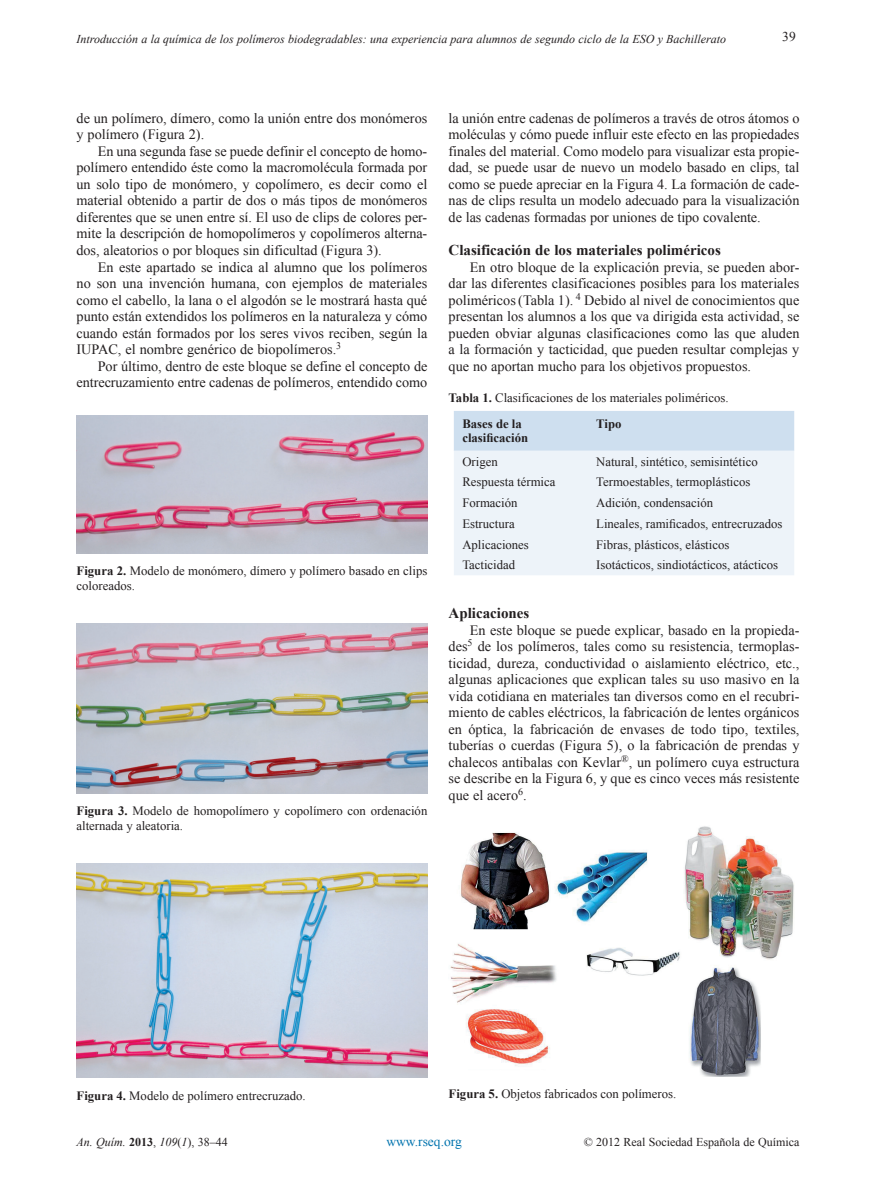
<style>
.page{position:relative;width:893px;height:1191px;background:#fff}
.page>*{position:absolute;margin:0;border:0;box-sizing:border-box;transform-origin:0 0}
.t1{font:700 15px "Times New Roman";color:#231f20}
.t2{font:14.25px/16.5px "Times New Roman";color:#231f20;text-align:justify}
.t3{font:13.5px "Times New Roman";color:#0073ae}
.t4{font:13.5px "Times New Roman";color:#231f20}
.t5{font:12.75px/15.3px "Times New Roman";color:#231f20}
.t6{font:700 12.75px "Times New Roman";color:#231f20}
.t7{font:italic 12px "Times New Roman";color:#231f20}
.t8{font:12px "Times New Roman";color:#231f20}
.s1{font-weight:700}
.s2{font-weight:700;font-style:normal}
.s3{font-style:normal}
</style>
<div class="page">
<svg style="left:454px;top:411px;width:340px;height:164px;background:#e5eef6"></svg>
<img style="left:450px;top:826px;width:344px;height:250px">
<img style="left:77px;top:415px;width:350px;height:138px">
<img style="left:77px;top:623px;width:350px;height:170px">
<img style="left:77px;top:863px;width:350px;height:215px">
<p class="t7" style="left:77px;top:34px;width:651px">Introducción a la química de los polímeros biodegradables: una experiencia para alumnos de segundo ciclo de la ESO y Bachillerato</p>
<p class="t4" style="left:782px;top:32px;width:15px">39</p>
<p class="t2" style="left:77px;top:111px;width:352px">de un polímero, dímero, como la unión entre dos monómeros y polímero (Figura 2).</p>
<p class="t2" style="left:77px;top:144px;width:352px;text-indent:21px">En una segunda fase se puede definir el concepto de homo&shy;polímero entendido éste como la macromolécula formada por un solo tipo de monómero, y copolímero, es decir como el material obtenido a partir de dos o más tipos de monómeros diferentes que se unen entre sí. El uso de clips de colores per&shy;mite la descripción de homopolímeros y copolímeros alterna&shy;dos, aleatorios o por bloques sin dificultad (Figura 3).</p>
<p class="t2" style="left:77px;top:260px;width:352px;text-indent:21px">En este apartado se indica al alumno que los polímeros no son una invención humana, con ejemplos de materiales como el cabello, la lana o el algodón se le mostrará hasta qué punto están extendidos los polímeros en la naturaleza y cómo cuando están formados por los seres vivos reciben, según la IUPAC, el nombre genérico de biopolímeros.<sup>3</sup></p>
<p class="t2" style="left:77px;top:359px;width:352px;text-align:right">Por último, dentro de este bloque se define el concepto de entrecruzamiento entre cadenas de polímeros, entendido como</p>
<p class="t5" style="left:77px;top:564px;width:352px"><span class="s1">Figura 2.</span> Modelo de monómero, dímero y polímero basado en clips coloreados.</p>
<p class="t5" style="left:77px;top:804px;width:352px"><span class="s1">Figura 3.</span> Modelo de homopolímero y copolímero con ordenación alternada y aleatoria.</p>
<p class="t2" style="left:449px;top:111px;width:352px">la unión entre cadenas de polímeros a través de otros átomos o moléculas y cómo puede influir este efecto en las propiedades finales del material. Como modelo para visualizar esta propie&shy;dad, se puede usar de nuevo un modelo basado en clips, tal como se puede apreciar en la Figura 4. La formación de cade&shy;nas de clips resulta un modelo adecuado para la visualización de las cadenas formadas por uniones de tipo covalente.</p>
<p class="t1" style="left:449px;top:245px;width:274px">Clasificación de los materiales poliméricos</p>
<p class="t2" style="left:449px;top:260px;width:352px;text-indent:21px">En otro bloque de la explicación previa, se pueden abor&shy;dar las diferentes clasificaciones posibles para los materiales poliméricos (Tabla 1). <sup>4</sup> Debido al nivel de conocimientos que presentan los alumnos a los que va dirigida esta actividad, se pueden obviar algunas clasificaciones como las que aluden a la formación y tacticidad, que pueden resultar complejas y que no aportan mucho para los objetivos propuestos.</p>
<p class="t5" style="left:462px;top:386px;width:268px;line-height:25.7px;text-indent:-14px"><span class="s1">Tabla 1.</span> Clasificaciones de los materiales poliméricos.<br><span class="s1">Bases de la</span></p>
<p class="t6" style="left:462px;top:429px;width:67px">clasificación</p>
<p class="t6" style="left:596px;top:419px;width:27px">Tipo</p>
<p class="t5" style="left:462px;top:455px;width:37px">Origen</p>
<p class="t5" style="left:596px;top:455px;width:163px">Natural, sintético, semisintético</p>
<p class="t5" style="left:462px;top:475px;width:95px">Respuesta térmica</p>
<p class="t5" style="left:596px;top:475px;width:156px">Termoestables, termoplásticos</p>
<p class="t5" style="left:462px;top:496px;width:57px">Formación</p>
<p class="t5" style="left:596px;top:496px;width:118px">Adición, condensación</p>
<p class="t5" style="left:462px;top:517px;width:54px">Estructura</p>
<p class="t5" style="left:596px;top:516px;width:188px">Lineales, ramificados, entrecruzados</p>
<p class="t5" style="left:462px;top:538px;width:68px">Aplicaciones</p>
<p class="t5" style="left:596px;top:538px;width:135px">Fibras, plásticos, elásticos</p>
<p class="t5" style="left:462px;top:558px;width:54px">Tacticidad</p>
<p class="t5" style="left:596px;top:558px;width:184px">Isotácticos, sindiotácticos, atácticos</p>
<p class="t1" style="left:449px;top:608px;width:82px">Aplicaciones</p>
<p class="t2" style="left:449px;top:623px;width:352px;text-indent:21px">En este bloque se puede explicar, basado en la propieda&shy;des<sup>5</sup> de los polímeros, tales como su resistencia, termoplas&shy;ticidad, dureza, conductividad o aislamiento eléctrico, etc., algunas aplicaciones que explican tales su uso masivo en la vida cotidiana en materiales tan diversos como en el recubri&shy;miento de cables eléctricos, la fabricación de lentes orgánicos en óptica, la fabricación de envases de todo tipo, textiles, tuberías o cuerdas (Figura 5), o la fabricación de prendas y chalecos antibalas con Kevlar<sup>®</sup>, un polímero cuya estructura se describe en la Figura 6, y que es cinco veces más resistente que el acero<sup>6</sup>.</p>
<p class="t5" style="left:77px;top:1088px;width:231px"><span class="s1">Figura 4.</span> Modelo de polímero entrecruzado.</p>
<p class="t5" style="left:449px;top:1087px;width:229px"><span class="s1">Figura 5.</span> Objetos fabricados con polímeros.</p>
<p class="t7" style="left:77px;top:1138px;width:153px">An. Quím. <span class="s2">2013</span><span class="s3">,</span> 109<span class="s3">(</span>1<span class="s3">), 38–44</span></p>
<p class="t3" style="left:386px;top:1137px;width:77px">www.rseq.org</p>
<p class="t8" style="left:584px;top:1138px;width:217px">© 2012 Real Sociedad Española de Química</p>
</div>
